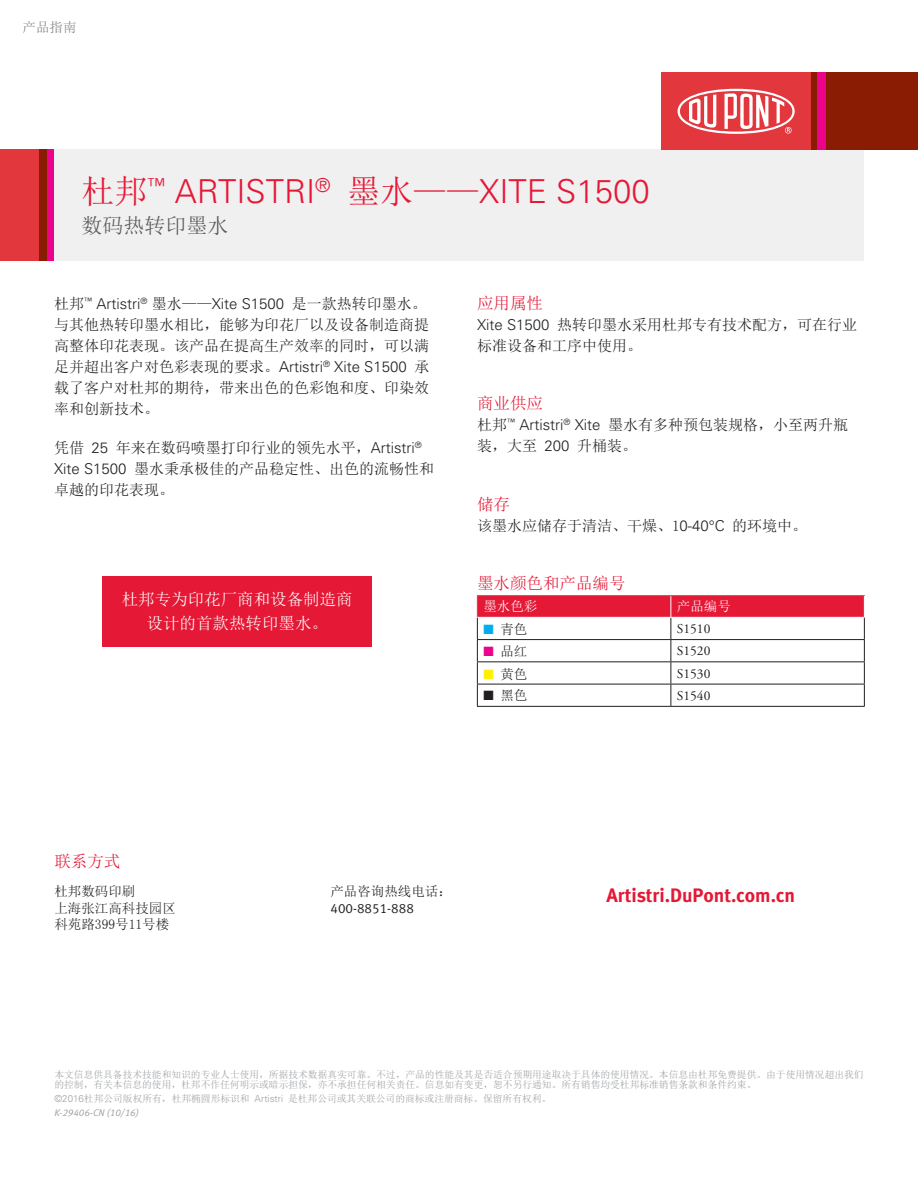
<style>
.page{position:relative;width:918px;height:1188px;background:#fff}
.page>*{position:absolute;margin:0;border:0;box-sizing:border-box;transform-origin:0 0}
.t1{font:300 33px "Univers";color:#e51836}
.t2{font:21px "Sim Sun";color:#57585a}
.t3{font:19.5px "Meta Bold LF";color:#e51836}
.t4{font:16.5px/24px "Sim Sun";color:#fff;text-align:center}
.t5{font:16.5px "Sim Sun";color:#e51836}
.t6{font:15px/21px "Sim Sun";color:#231f20}
.t7{font:300 15px "Univers";color:#231f20}
.t8{font:13.5px/16.5px "Sim Sun";color:#231f20}
.t9{font:13.5px "Adobe Garamond Pro";color:#231f20}
.t10{font:13.5px "Meta Normal LF";color:#231f20}
.t11{font:13.5px "Sim Sun";color:#fff}
.t12{font:13.5px "Sim Sun";color:#808083}
.t13{font:9.75px/9.8px "Sim Sun";color:#9d9fa2}
.t14{font:italic 9.75px "Meta Normal LF";color:#9d9fa2}
.s1{font-family:"Sim Sun";font-weight:400}
.s2{font-family:"Univers";font-weight:300}
.s3{color:#00aeef}
.s4{color:#ed028c}
.s5{color:#fff101}
</style>
<div class="page">
<div style="left:0;top:150px;width:39px;height:111px;background:#e1373d"></div>
<div style="left:46px;top:150px;width:8px;height:111px;background:#ed028c"></div>
<div style="left:39px;top:150px;width:7px;height:111px;background:#891c02"></div>
<div style="left:54px;top:150px;width:810px;height:111px;background:#f0f0f1"></div>
<div style="left:811px;top:72px;width:107px;height:78px;background:#891c02"></div>
<div style="left:818px;top:72px;width:8px;height:78px;background:#ed028c"></div>
<div style="left:661px;top:72px;width:150px;height:78px;background:#e1373d"></div>
<svg style="left:678px;top:89px;width:117px;height:45px"></svg>
<hr style="left:477px;top:595px;width:194px;height:1px;background:#e1373d">
<hr style="left:671px;top:595px;width:194px;height:1px;background:#e1373d">
<svg style="left:477px;top:596px;width:388px;height:110px"></svg>
<hr style="left:477px;top:706px;width:194px;height:1px;background:#231f20">
<hr style="left:671px;top:706px;width:194px;height:1px;background:#231f20">
<div style="left:102px;top:576px;width:270px;height:70px;background:#e51836"></div>
<p class="t12" style="left:22px;top:21px;width:55px">产品指南</p>
<h1 class="t1" style="left:81px;top:171px;width:570px"><span class="s1">杜邦</span><sup>™</sup> ARTISTRI<sup>®</sup> <span class="s1">墨水——</span>XITE S1500</h1>
<h2 class="t2" style="left:81px;top:215px;width:148px">数码热转印墨水</h2>
<p class="t7" style="left:54px;top:295px;width:374px"><span class="s1">杜邦</span><sup>™</sup> Artistri<sup>®</sup> <span class="s1">墨水——</span>Xite S1500 <span class="s1">是一款热转印墨水。</span></p>
<p class="t6" style="left:54px;top:314px;width:376px">与其他热转印墨水相比，能够为印花厂以及设备制造商提高整体印花表现。该产品在提高生产效率的同时，可以满</p>
<p class="t7" style="left:54px;top:358px;width:377px"><span class="s1">足并超出客户对色彩表现的要求。</span>Artistri<sup>®</sup> Xite S1500 <span class="s1">承</span></p>
<p class="t6" style="left:54px;top:377px;width:376px">载了客户对杜邦的期待，带来出色的色彩饱和度、印染效率和创新技术。</p>
<p class="t6" style="left:54px;top:437px;width:382px">凭借 <span class="s2">25</span> 年来在数码喷墨打印行业的领先水平，<span class="s2">Artistri</span><sup>®<br></sup><span class="s2">Xite S1500</span> 墨水秉承极佳的产品稳定性、出色的流畅性和卓越的印花表现。</p>
<p class="t4" style="left:122px;top:587px;width:232px">杜邦专为印花厂商和设备制造商设计的首款热转印墨水。</p>
<p class="t5" style="left:477px;top:295px;width:67px">应用属性</p>
<p class="t6" style="left:477px;top:314px;width:382px"><span class="s2">Xite S1500</span> 热转印墨水采用杜邦专有技术配方，可在行业标准设备和工序中使用。</p>
<p class="t5" style="left:477px;top:395px;width:67px">商业供应</p>
<p class="t6" style="left:477px;top:414px;width:373px">杜邦<sup>™</sup> <span class="s2">Artistri</span><sup>®</sup> <span class="s2">Xite</span> 墨水有多种预包装规格，小至两升瓶装，大至 <span class="s2">200</span> 升桶装。</p>
<p class="t5" style="left:477px;top:496px;width:34px">储存</p>
<p class="t6" style="left:477px;top:515px;width:332px">该墨水应储存于清洁、干燥、1<span class="s2">0-40°C</span> 的环境中。</p>
<p class="t5" style="left:477px;top:575px;width:150px">墨水颜色和产品编号</p>
<p class="t11" style="left:483px;top:600px;width:55px">墨水色彩</p>
<p class="t11" style="left:677px;top:600px;width:55px">产品编号</p>
<p class="t8" style="left:483px;top:621px;width:46px"><span class="s3">■</span> 青色</p>
<p class="t9" style="left:677px;top:621px;width:35px">S1510</p>
<p class="t8" style="left:483px;top:643px;width:46px"><span class="s4">■</span> 品红</p>
<p class="t9" style="left:677px;top:643px;width:35px">S1520</p>
<p class="t8" style="left:483px;top:666px;width:46px"><span class="s5">■</span> 黄色</p>
<p class="t9" style="left:677px;top:665px;width:35px">S1530</p>
<p class="t8" style="left:483px;top:687px;width:46px">■ 黑色</p>
<p class="t9" style="left:677px;top:687px;width:35px">S1540</p>
<p class="t5" style="left:54px;top:853px;width:67px">联系方式</p>
<p class="t8" style="left:54px;top:883px;width:123px">杜邦数码印刷<br>上海张江高科技园区科苑路399号11号楼</p>
<p class="t8" style="left:330px;top:883px;width:123px">产品咨询热线电话：</p>
<p class="t10" style="left:330px;top:900px;width:85px">400-8851-888</p>
<h3 class="t3" style="left:606px;top:883px;width:190px">Artistri.DuPont.com.cn</h3>
<p class="t13" style="left:54px;top:1070px;width:811px">本文信息供具备技术技能和知识的专业人士使用，所据技术数据真实可靠。不过，产品的性能及其是否适合预期用途取决于具体的使用情况。本信息由杜邦免费提供。由于使用情况超出我们的控制，有关本信息的使用，杜邦不作任何明示或暗示担保，亦不承担任何相关责任。信息如有变更，恕不另行通知。所有销售均受杜邦标准销售条款和条件约束。</p>
<p class="t13" style="left:54px;top:1094px;width:498px"><span class="s2">©2016</span>杜邦公司版权所有，杜邦椭圆形标识和 <span class="s2">Artistri</span> 是杜邦公司或其关联公司的商标或注册商标。保留所有权利。</p>
<p class="t14" style="left:54px;top:1107px;width:86px">K-29406-CN (10/16)</p>
</div>
